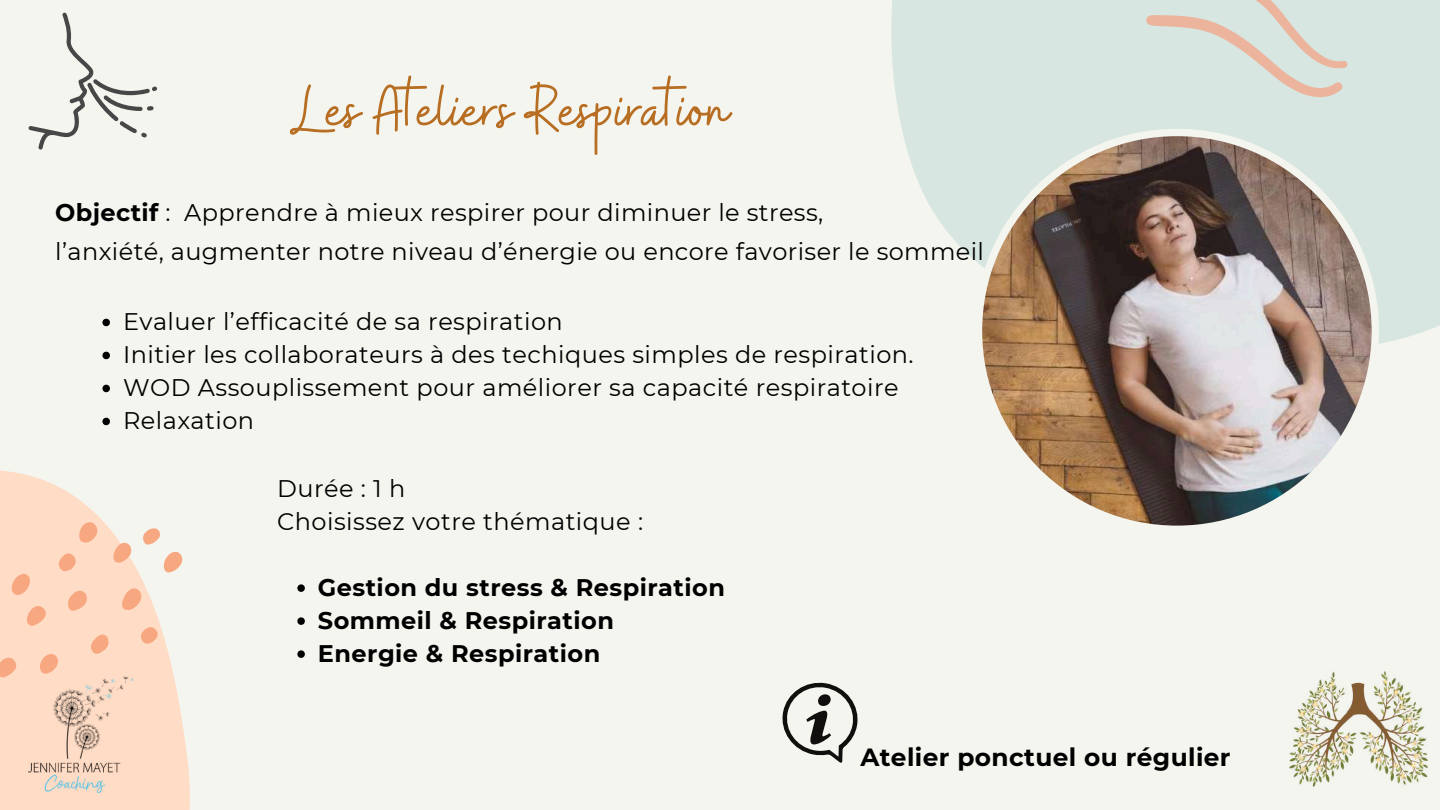
<style>
.page{position:relative;width:1440px;height:810px;background:#f5f5ef}
.page>*{position:absolute;margin:0;border:0;box-sizing:border-box;transform-origin:0 0}
.t1{font:70px "Buffalo";color:#b76e22}
.t2{font:700 24.8px "Montserrat";letter-spacing:.015em;color:#000}
.t3{font:24px/33px "Montserrat";letter-spacing:.02em;color:#000}
.t4{font:700 24px/33px "Montserrat";letter-spacing:.02em;color:#000}
.s1{font-weight:700}
</style>
<div class="page">
<svg style="left:891px;top:0;width:549px;height:344px;fill:#d7e6e0"></svg>
<svg style="left:0;top:351px;width:190px;height:459px"></svg>
<svg style="left:120px;top:588px;width:22px;height:23px"></svg>
<svg style="left:78px;top:521px;width:21px;height:23px"></svg>
<svg style="left:66px;top:589px;width:22px;height:24px"></svg>
<svg style="left:10px;top:573px;width:22px;height:23px"></svg>
<svg style="left:25px;top:605px;width:23px;height:23px"></svg>
<svg style="left:38px;top:653px;width:22px;height:22px"></svg>
<svg style="left:0;top:657px;width:18px;height:23px"></svg>
<svg style="left:112px;top:542px;width:21px;height:22px"></svg>
<svg style="left:89px;top:633px;width:21px;height:23px"></svg>
<svg style="left:57px;top:553px;width:21px;height:20px"></svg>
<svg style="left:139px;top:626px;width:21px;height:19px"></svg>
<svg style="left:141px;top:528px;width:43px;height:46px"></svg>
<svg style="left:1139px;top:0;width:211px;height:129px"></svg>
<img style="left:975px;top:129px;width:404px;height:397px">
<img style="left:28px;top:677px;width:105px;height:115px">
<svg style="left:28px;top:12px;width:129px;height:138px"></svg>
<img style="left:1289px;top:671px;width:139px;height:116px">
<svg style="left:297px;top:584px;width:8px;height:8px"></svg>
<svg style="left:297px;top:617px;width:8px;height:8px"></svg>
<svg style="left:297px;top:650px;width:8px;height:8px"></svg>
<svg style="left:102px;top:319px;width:8px;height:7px"></svg>
<svg style="left:102px;top:352px;width:8px;height:7px"></svg>
<svg style="left:102px;top:385px;width:8px;height:7px"></svg>
<svg style="left:102px;top:418px;width:8px;height:7px"></svg>
<svg style="left:782px;top:682px;width:76px;height:81px"></svg>
<h1 class="t1" style="left:292px;top:65px;width:439px">Les Ateliers Respiration</h1>
<p class="t3" style="left:55px;top:192px;width:930px;line-height:39px"><span class="s1">Objectif</span> : Apprendre à mieux respirer pour diminuer le stress,<br>l’anxiété, augmenter notre niveau d’énergie ou encore favoriser le sommeil</p>
<p class="t3" style="left:123px;top:305px;width:792px">Evaluer l’efficacité de sa respiration<br>Initier les collaborateurs à des techiques simples de respiration.<br>WOD Assouplissement pour améliorer sa capacité respiratoire Relaxation</p>
<p class="t3" style="left:277px;top:472px;width:367px">Durée : 1 h<br>Choisissez votre thématique :</p>
<p class="t4" style="left:318px;top:571px;width:409px">Gestion du stress &amp; Respiration<br>Sommeil &amp; Respiration<br>Energie &amp; Respiration</p>
<p class="t2" style="left:860px;top:742px;width:372px">Atelier ponctuel ou régulier</p>
</div>
